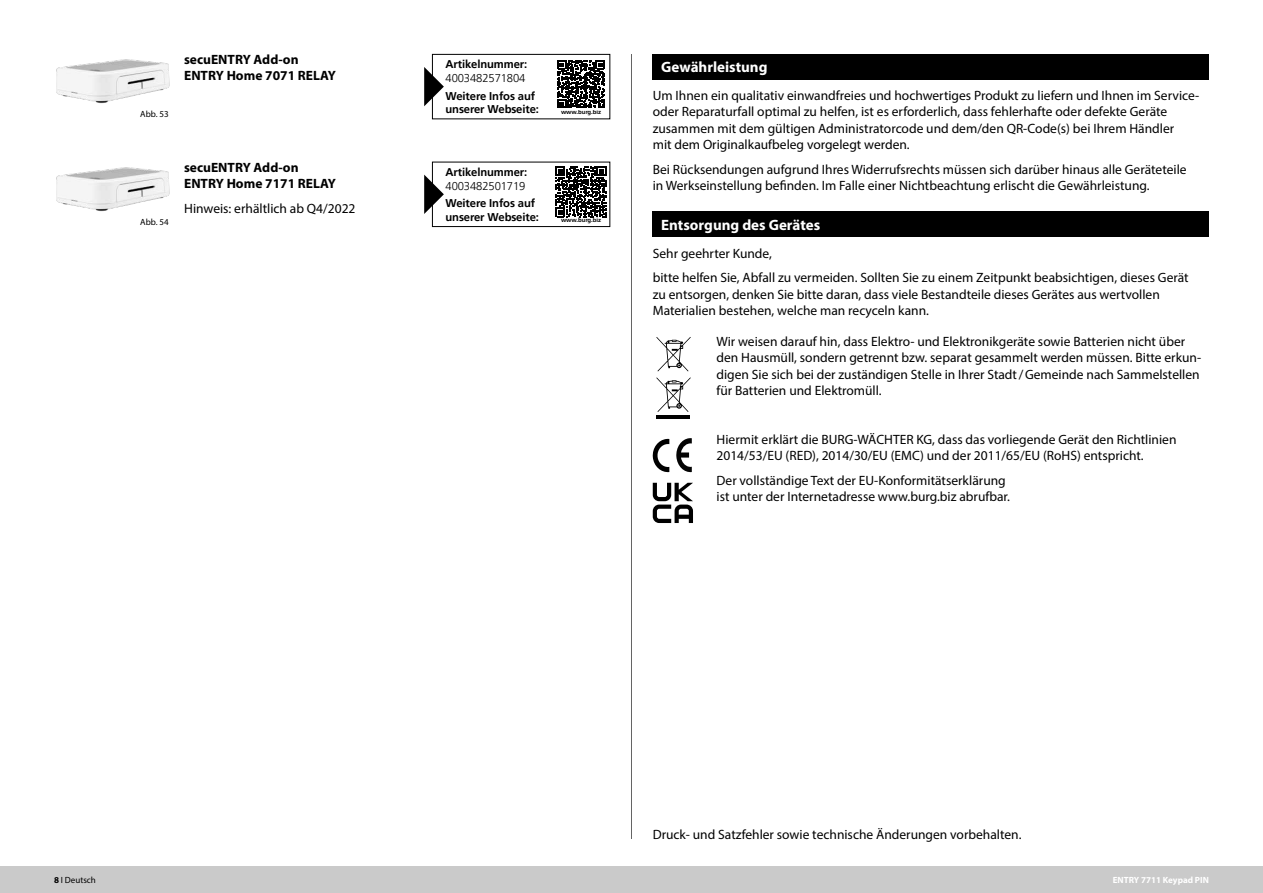
<style>
.page{position:relative;width:1263px;height:893px;background:#fff}
.page>*{position:absolute;margin:0;border:0;box-sizing:border-box;transform-origin:0 0}
.t1{font:700 15px "Myriad Pro";color:#fff}
.t2{font:13.5px/16.2px "Myriad Pro";color:#000}
.t3{font:700 13.5px/16.2px "Myriad Pro";color:#000}
.t4{font:700 11.25px/13.5px "Frutiger LT Pro";letter-spacing:-.01em;color:#000}
.t5{font:300 11.25px "Frutiger LT Pro";letter-spacing:-.01em;color:#000}
.t6{font:9px "Myriad Pro";color:#000}
.t7{font:700 9px "Myriad Pro";color:#fff}
.t8{font:700 6px "Frutiger LT Pro";letter-spacing:-.01em;color:#000}
.s1{font-weight:700}
</style>
<div class="page">
<div style="left:0;top:866px;width:1263px;height:27px;background:#cacaca"></div>
<hr style="left:631px;top:54px;width:1px;height:785px;background:#646464">
<div style="left:432px;top:54px;width:178px;height:65px;border:1px solid #000"></div>
<svg style="left:424px;top:67px;width:20px;height:39px"></svg>
<div style="left:432px;top:162px;width:178px;height:65px;border:1px solid #000"></div>
<svg style="left:424px;top:175px;width:20px;height:39px"></svg>
<img style="left:56px;top:59px;width:114px;height:45px">
<img style="left:56px;top:167px;width:114px;height:45px">
<svg style="left:656px;top:337px;width:35px;height:34px"></svg>
<hr style="left:656px;top:415px;width:34px;height:4px;background:#000">
<svg style="left:656px;top:377px;width:35px;height:35px"></svg>
<svg style="left:676px;top:438px;width:16px;height:34px"></svg>
<svg style="left:653px;top:439px;width:16px;height:33px"></svg>
<svg style="left:653px;top:483px;width:40px;height:40px"></svg>
<div style="left:653px;top:54px;width:556px;height:26px;background:#000"></div>
<div style="left:653px;top:211px;width:556px;height:26px;background:#000"></div>
<svg style="left:557px;top:60px;width:48px;height:48px"></svg>
<svg style="left:555px;top:167px;width:51px;height:50px"></svg>
<p class="t6" style="left:140px;top:108px;width:30px">Abb. 53</p>
<p class="t3" style="left:184px;top:51px;width:153px">secuENTRY Add-on<br>ENTRY Home 7071 RELAY</p>
<p class="t6" style="left:140px;top:216px;width:30px">Abb. 54</p>
<p class="t3" style="left:184px;top:159px;width:153px">secuENTRY Add-on<br>ENTRY Home 7171 RELAY</p>
<p class="t2" style="left:184px;top:200px;width:173px">Hinweis: erhältlich ab Q4/2022</p>
<p class="t4" style="left:446px;top:58px;width:83px">Artikelnummer:</p>
<p class="t5" style="left:446px;top:72px;width:81px">4003482571804</p>
<p class="t4" style="left:446px;top:89px;width:95px">Weitere Infos auf unserer Webseite:</p>
<p class="t4" style="left:446px;top:165px;width:83px">Artikelnummer:</p>
<p class="t5" style="left:446px;top:179px;width:81px">4003482501719</p>
<p class="t4" style="left:446px;top:197px;width:95px">Weitere Infos auf unserer Webseite:</p>
<p class="t8" style="left:561px;top:108px;width:42px">www.burg.biz</p>
<p class="t8" style="left:561px;top:216px;width:42px">www.burg.biz</p>
<p class="t1" style="left:661px;top:58px;width:108px">Gewährleistung</p>
<p class="t2" style="left:653px;top:87px;width:548px">Um Ihnen ein qualitativ einwandfreies und hochwertiges Produkt zu liefern und Ihnen im Service&shy;oder Reparaturfall optimal zu helfen, ist es erforderlich, dass fehlerhafte oder defekte Geräte zusammen mit dem gültigen Administratorcode und dem/den QR-Code(s) bei Ihrem Händler<br>mit dem Originalkaufbeleg vorgelegt werden.</p>
<p class="t2" style="left:653px;top:161px;width:535px">Bei Rücksendungen aufgrund Ihres Widerrufsrechts müssen sich darüber hinaus alle Geräteteile in Werkseinstellung befinden. Im Falle einer Nichtbeachtung erlischt die Gewährleistung.</p>
<p class="t1" style="left:661px;top:215px;width:160px">Entsorgung des Gerätes</p>
<p class="t2" style="left:653px;top:240px;width:537px;line-height:24.8px">Sehr geehrter Kunde,<br>bitte helfen Sie, Abfall zu vermeiden. Sollten Sie zu einem Zeitpunkt beabsichtigen, dieses Gerät</p>
<p class="t2" style="left:653px;top:286px;width:509px">zu entsorgen, denken Sie bitte daran, dass viele Bestandteile dieses Gerätes aus wertvollen<br>Materialien bestehen, welche man recyceln kann.</p>
<p class="t2" style="left:716px;top:333px;width:486px">Wir weisen darauf hin, dass Elektro- und Elektronikgeräte sowie Batterien nicht über den Hausmüll, sondern getrennt bzw. separat gesammelt werden müssen. Bitte erkun&shy;digen Sie sich bei der zuständigen Stelle in Ihrer Stadt/Gemeinde nach Sammelstellen für Batterien und Elektromüll.</p>
<p class="t2" style="left:716px;top:431px;width:461px">Hiermit erklärt die BURG-WÄCHTER KG, dass das vorliegende Gerät den Richtlinien<br>2014/53/EU (RED), 2014/30/EU (EMC) und der 2011/65/EU (RoHS) entspricht.</p>
<p class="t2" style="left:716px;top:472px;width:295px">Der vollständige Text der EU-Konformitätserklärung ist unter der Internetadresse www.burg.biz abrufbar.</p>
<p class="t2" style="left:653px;top:826px;width:370px">Druck- und Satzfehler sowie technische Änderungen vorbehalten.</p>
<p class="t6" style="left:54px;top:874px;width:43px"><span class="s1">8</span> I Deutsch</p>
<p class="t7" style="left:1113px;top:874px;width:98px">ENTRY 7711 Keypad PIN</p>
</div>
